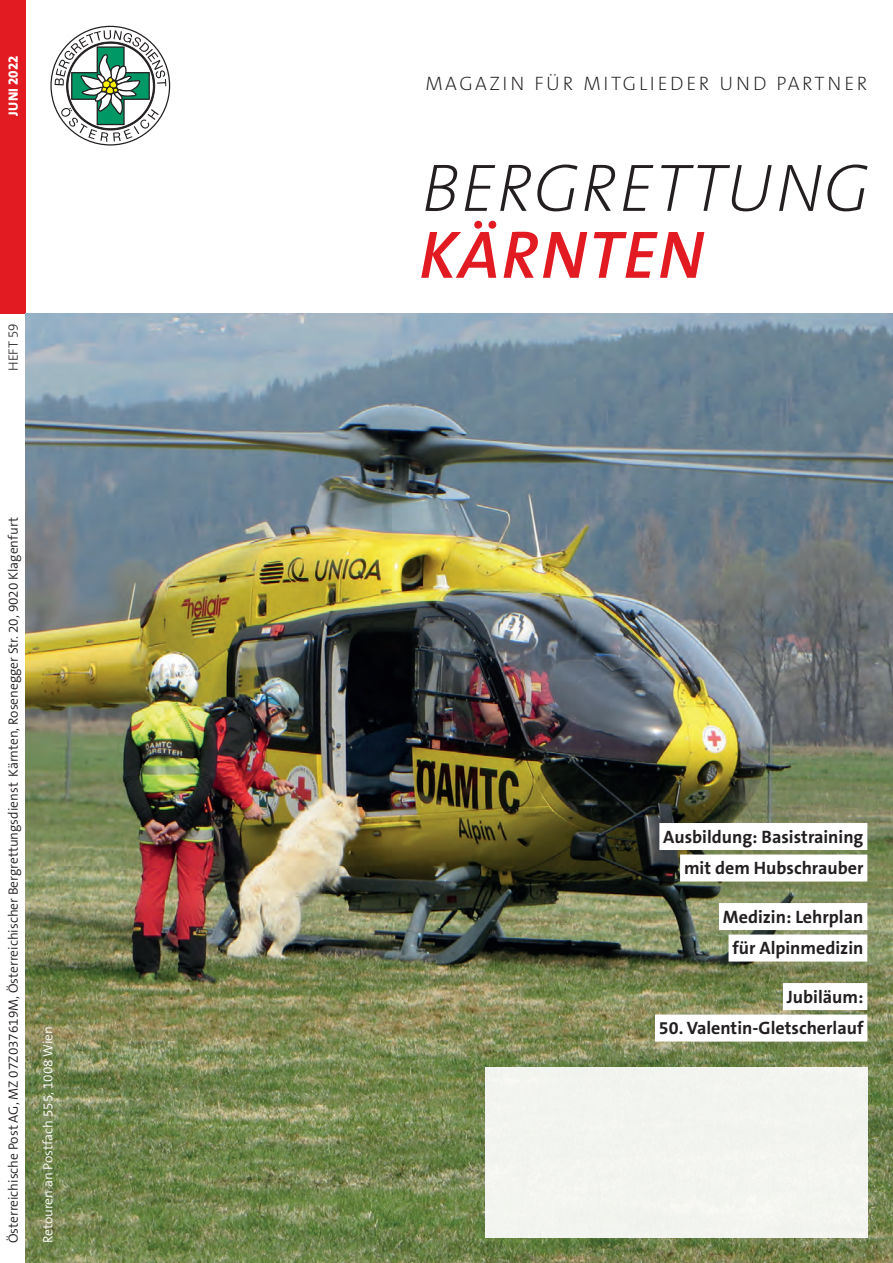
<style>
.page{position:relative;width:893px;height:1263px;background:#fff}
.page>*{position:absolute;margin:0;border:0;box-sizing:border-box;transform-origin:0 0}
.t1{font:italic 200 67.8px "The Sans B W2";letter-spacing:.025em;color:#231f20}
.t2{font:italic 600 67.8px "The Sans B W6";letter-spacing:.02em;color:#e21a21}
.t3{font:200 19.5px "The Sans B W2";letter-spacing:.135em;color:#231f20}
.t4{font:700 18px/31.5px "The Sans B W7";color:#231f20;text-align:right}
.t5{font:300 13.5px "The Sans B W4";color:#231f20}
.t6{font:300 13.5px "The Sans B W4";color:#fff}
.t7{font:800 13.5px "The Sans B W8";letter-spacing:.015em;color:#fff}
.t8{font:300 13.5px "The Sans B W3";letter-spacing:.01em;color:#231f20}
</style>
<div class="page">
<div style="left:0;top:0;width:26px;height:314px;background:#e21a21"></div>
<svg style="left:55px;top:30px;width:111px;height:112px"></svg>
<img style="left:26px;top:314px;width:867px;height:949px">
<div style="left:659px;top:823px;width:208px;height:27px;background:#fff"></div>
<div style="left:680px;top:854px;width:187px;height:27px;background:#fff"></div>
<div style="left:719px;top:903px;width:148px;height:27px;background:#fff"></div>
<div style="left:728px;top:934px;width:139px;height:27px;background:#fff"></div>
<div style="left:783px;top:983px;width:84px;height:27px;background:#fff"></div>
<div style="left:655px;top:1014px;width:212px;height:27px;background:#fff"></div>
<div style="left:485px;top:1067px;width:382px;height:170px;background:#f3f4f0"></div>
<p class="t7" style="left:5px;top:116px;width:62px;rotate:-90deg">JUNI 2022</p>
<p class="t8" style="left:5px;top:371px;width:50px;rotate:-90deg">HEFT 59</p>
<p class="t5" style="left:5px;top:1243px;width:727px;rotate:-90deg">Österreichische Post AG, MZ 07Z037619M, Österreichischer Bergrettungsdienst Kärnten, Rosenegger Str. 20, 9020 Klagenfurt</p>
<p class="t6" style="left:39px;top:1243px;width:219px;rotate:-90deg">Retouren an Postfach 555, 1008 Wien</p>
<h2 class="t3" style="left:425px;top:71px;width:443px">MAGAZIN FÜR MITGLIEDER UND PARTNER</h2>
<h1 class="t1" style="left:422px;top:148px;width:449px">BERGRETTUNG</h1>
<h1 class="t2" style="left:419px;top:213px;width:286px">KÄRNTEN</h1>
<h3 class="t4" style="left:663px;top:821px;width:202px">Ausbildung: Basistraining mit dem Hubschrauber</h3>
<h3 class="t4" style="left:723px;top:901px;width:142px;text-align:center">Medizin: Lehrplan für Alpinmedizin</h3>
<h3 class="t4" style="left:787px;top:981px;width:78px">Jubiläum:</h3>
<h3 class="t4" style="left:659px;top:1012px;width:206px">50. Valentin-Gletscherlauf</h3>
</div>
